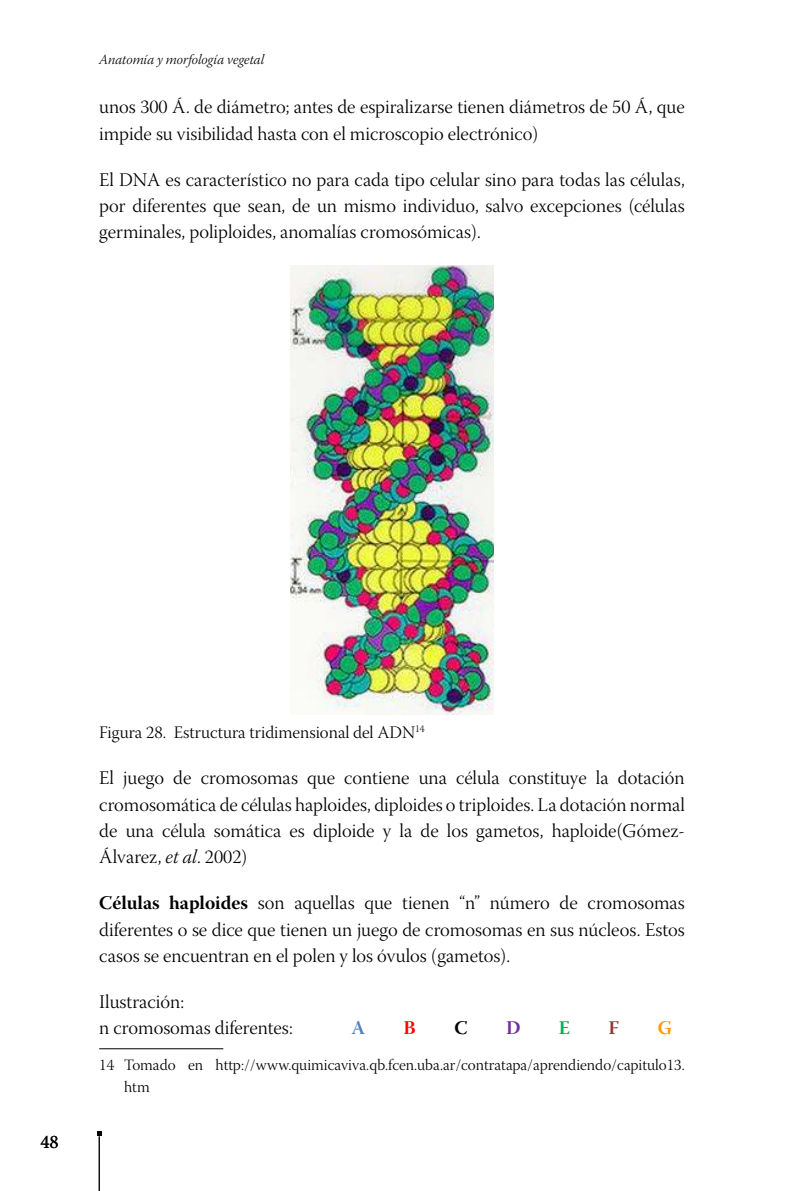
<style>
.page{position:relative;width:794px;height:1191px;background:#fff}
.page>*{position:absolute;margin:0;border:0;box-sizing:border-box;transform-origin:0 0}
.t1{font:19.25px/26.2px "Warnock Pro Light Subh";color:#000;text-align:justify}
.t2{font:19.25px "Minion Pro";color:#000}
.t3{font:19.25px "Warnock Pro Bold Subh";color:#4f81bc}
.t4{font:19.25px "Warnock Pro Bold Subh";color:#f00}
.t5{font:19.25px "Warnock Pro Bold Subh";color:#000}
.t6{font:19.25px "Warnock Pro Bold Subh";color:#6f2f9f}
.t7{font:19.25px "Warnock Pro Bold Subh";color:#00af50}
.t8{font:19.25px "Warnock Pro Bold Subh";color:#933634}
.t9{font:19.25px "Warnock Pro Bold Subh";color:#f90}
.t10{font:17.5px "Warnock Pro Light Subh";color:#000}
.t11{font:15.75px/21.5px "Warnock Pro Light Subh";color:#000}
.t12{font:14px "Warnock Pro Light It Subh";color:#000}
.s1{font-family:"Warnock Pro Light It Subh"}
.s2{font-family:"Warnock Pro Bold Subh"}
</style>
<div class="page">
<hr style="left:99px;top:1136px;width:1px;height:55px;background:#000">
<svg style="left:97px;top:1131px;width:5px;height:5px"></svg>
<img style="left:290px;top:265px;width:204px;height:449px">
<hr style="left:99px;top:1048px;width:124px;height:1px;background:#000">
<p class="t12" style="left:99px;top:54px;width:166px">Anatomía y morfología vegetal</p>
<p class="t1" style="left:99px;top:95px;width:587px">unos 300 Á. de diámetro; antes de espiralizarse tienen diámetros de 50 Á, que impide su visibilidad hasta con el microscopio electrónico)</p>
<p class="t1" style="left:99px;top:167px;width:587px">El DNA es característico no para cada tipo celular sino para todas las células, por diferentes que sean, de un mismo individuo, salvo excepciones (células germinales, poliploides, anomalías cromosómicas).</p>
<p class="t2" style="left:40px;top:1130px;width:20px">48</p>
<p class="t10" style="left:99px;top:724px;width:327px">Figura 28. Estructura tridimensional del ADN<sup>14</sup></p>
<p class="t1" style="left:99px;top:765px;width:587px">El juego de cromosomas que contiene una célula constituye la dotación cromosomática de células haploides, diploides o triploides. La dotación normal de una célula somática es diploide y la de los gametos, haploide(Gómez-Álvarez, <span class="s1">et al</span>. 2002)</p>
<p class="t1" style="left:99px;top:890px;width:587px"><span class="s2">Células haploides</span> son aquellas que tienen “n” número de cromosomas diferentes o se dice que tienen un juego de cromosomas en sus núcleos. Estos casos se encuentran en el polen y los óvulos (gametos).</p>
<p class="t1" style="left:99px;top:989px;width:195px">Ilustración:<br>n cromosomas diferentes:</p>
<p class="t3" style="left:351px;top:1017px;width:15px">A</p>
<p class="t4" style="left:403px;top:1017px;width:14px">B</p>
<p class="t5" style="left:454px;top:1017px;width:15px">C</p>
<p class="t6" style="left:506px;top:1017px;width:16px">D</p>
<p class="t7" style="left:559px;top:1017px;width:13px">E</p>
<p class="t8" style="left:608px;top:1017px;width:12px">F</p>
<p class="t9" style="left:657px;top:1017px;width:16px">G</p>
<p class="t11" style="left:124px;top:1055px;width:562px;text-indent:-25px">14 Tomado en http://www.quimicaviva.qb.fcen.uba.ar/contratapa/aprendiendo/capitulo13. htm</p>
</div>
